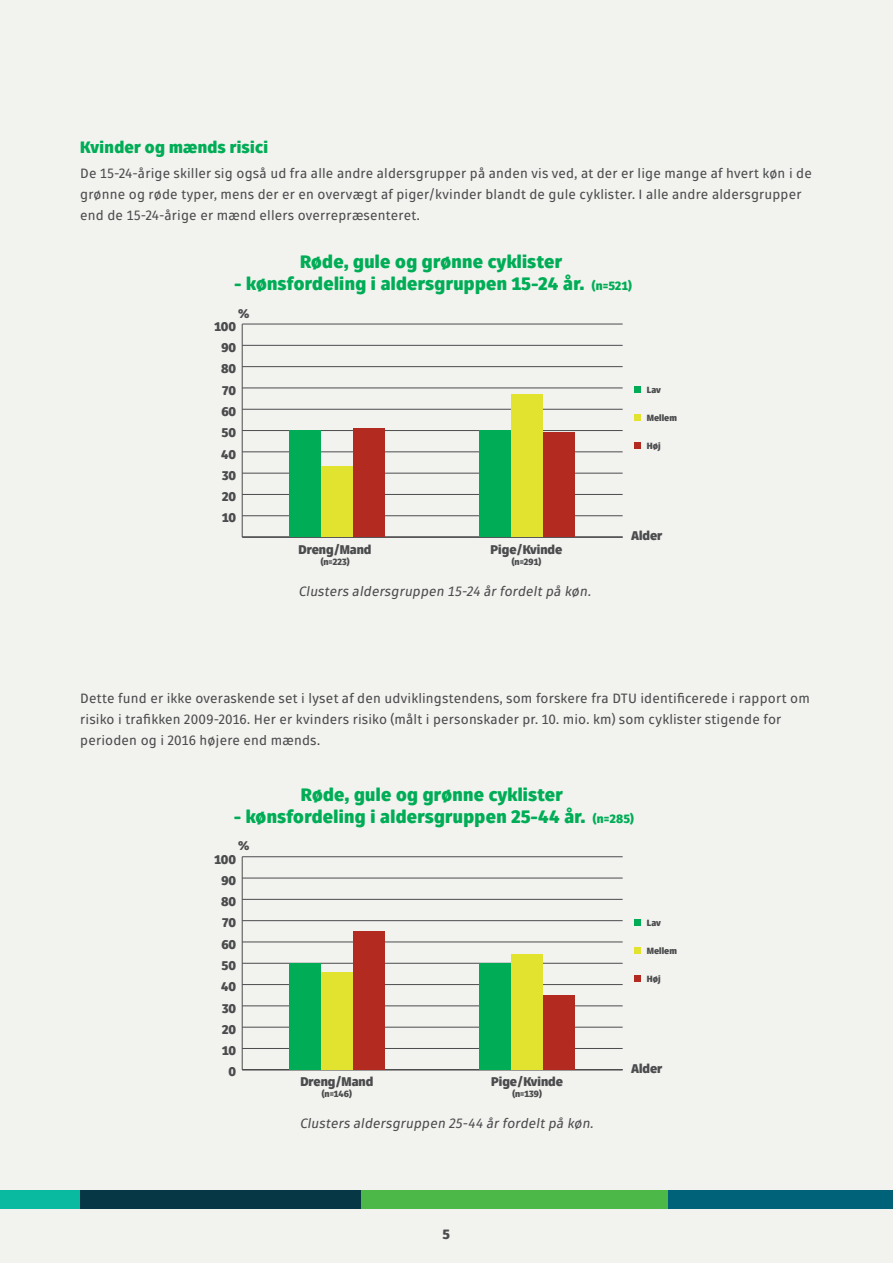
<style>
.page{position:relative;width:893px;height:1263px;background:#f2f2ef}
.page>*{position:absolute;margin:0;border:0;box-sizing:border-box;transform-origin:0 0}
.t1{font:900 18px "Fuse V.2 Display";letter-spacing:.02em;color:#00ad56}
.Mellem{font:900 16.5px "Fuse V.2 Display";letter-spacing:.02em;color:#00ad56}
.Brød{font:13.5px/21px "Fuse V.2 Display";letter-spacing:.01em;color:#4b4c4d}
.Brød-2{font:italic 13.5px "Fuse V.2 Display";letter-spacing:.01em;color:#4b4c4d}
.t2{font:900 13.5px "Fuse V.2 Display";color:#4b4c4d}
.t3{font:900 12.6px "Fuse V.2 Display";color:#4b4c4d}
.t4{font:900 9px "Fuse V.2 Display";color:#4b4c4d}
.s1{font-size:12px}
</style>
<div class="page">
<div style="left:0;top:1191px;width:110px;height:18px;background:#09b9a0"></div>
<div style="left:351px;top:1191px;width:336px;height:18px;background:#4cb848"></div>
<div style="left:669px;top:1191px;width:224px;height:18px;background:#006279"></div>
<div style="left:80px;top:1191px;width:280px;height:18px;background:#063745"></div>
<hr style="left:242px;top:857px;width:1px;height:213px;background:#4b4c4d">
<hr style="left:242px;top:1069px;width:381px;height:1px;background:#4b4c4d">
<hr style="left:242px;top:1048px;width:381px;height:1px;background:#4b4c4d">
<hr style="left:242px;top:1027px;width:381px;height:1px;background:#4b4c4d">
<hr style="left:242px;top:1005px;width:381px;height:1px;background:#4b4c4d">
<hr style="left:242px;top:984px;width:381px;height:1px;background:#4b4c4d">
<hr style="left:242px;top:963px;width:381px;height:1px;background:#4b4c4d">
<hr style="left:242px;top:942px;width:381px;height:1px;background:#4b4c4d">
<hr style="left:242px;top:920px;width:381px;height:1px;background:#4b4c4d">
<hr style="left:242px;top:899px;width:381px;height:1px;background:#4b4c4d">
<hr style="left:242px;top:878px;width:381px;height:1px;background:#4b4c4d">
<hr style="left:242px;top:856px;width:381px;height:1px;background:#4b4c4d">
<div style="left:353px;top:931px;width:31px;height:139px;background:#b32b20"></div>
<div style="left:543px;top:995px;width:32px;height:75px;background:#b32b20"></div>
<div style="left:321px;top:972px;width:32px;height:98px;background:#e1e32f"></div>
<div style="left:511px;top:955px;width:32px;height:115px;background:#e1e32f"></div>
<div style="left:289px;top:963px;width:32px;height:107px;background:#00ad56"></div>
<div style="left:479px;top:963px;width:32px;height:107px;background:#00ad56"></div>
<div style="left:634px;top:919px;width:7px;height:7px;background:#00ad56"></div>
<div style="left:634px;top:947px;width:7px;height:7px;background:#e1e32f"></div>
<div style="left:634px;top:975px;width:7px;height:7px;background:#b32b20"></div>
<hr style="left:242px;top:324px;width:1px;height:213px;background:#4b4c4d">
<hr style="left:242px;top:537px;width:381px;height:1px;background:#4b4c4d">
<hr style="left:242px;top:515px;width:381px;height:1px;background:#4b4c4d">
<hr style="left:242px;top:494px;width:381px;height:1px;background:#4b4c4d">
<hr style="left:242px;top:473px;width:381px;height:1px;background:#4b4c4d">
<hr style="left:242px;top:452px;width:381px;height:1px;background:#4b4c4d">
<hr style="left:242px;top:430px;width:381px;height:1px;background:#4b4c4d">
<hr style="left:242px;top:409px;width:381px;height:1px;background:#4b4c4d">
<hr style="left:242px;top:388px;width:381px;height:1px;background:#4b4c4d">
<hr style="left:242px;top:366px;width:381px;height:1px;background:#4b4c4d">
<hr style="left:242px;top:345px;width:381px;height:1px;background:#4b4c4d">
<hr style="left:242px;top:324px;width:381px;height:1px;background:#4b4c4d">
<div style="left:353px;top:428px;width:31px;height:109px;background:#b32b20"></div>
<div style="left:543px;top:433px;width:32px;height:104px;background:#b32b20"></div>
<div style="left:321px;top:467px;width:32px;height:70px;background:#e1e32f"></div>
<div style="left:511px;top:394px;width:32px;height:143px;background:#e1e32f"></div>
<div style="left:289px;top:430px;width:32px;height:107px;background:#00ad56"></div>
<div style="left:479px;top:430px;width:32px;height:107px;background:#00ad56"></div>
<div style="left:634px;top:386px;width:7px;height:7px;background:#00ad56"></div>
<div style="left:634px;top:414px;width:7px;height:7px;background:#e1e32f"></div>
<div style="left:634px;top:442px;width:7px;height:7px;background:#b32b20"></div>
<p class="Mellem" style="left:80px;top:136px;width:189px">Kvinder og mænds risici</p>
<p class="Brød" style="left:80px;top:163px;width:733px">De 15-24-årige skiller sig også ud fra alle andre aldersgrupper på anden vis ved, at der er lige mange af hvert køn i de grønne og røde typer, mens der er en overvægt af piger/kvinder blandt de gule cyklister. I alle andre aldersgrupper end de 15-24-årige er mænd ellers overrepræsenteret.</p>
<p class="t1" style="left:300px;top:250px;width:263px">Røde, gule og grønne cyklister</p>
<p class="t1" style="left:235px;top:271px;width:399px">- kønsfordeling i aldersgruppen 15-24 år. <span class="s1">(n=521)</span></p>
<p class="t3" style="left:238px;top:305px;width:13px">%</p>
<p class="t3" style="left:214px;top:318px;width:23px">100</p>
<p class="t3" style="left:221px;top:339px;width:16px">90</p>
<p class="t3" style="left:221px;top:360px;width:17px">80</p>
<p class="t3" style="left:222px;top:382px;width:16px">70</p>
<p class="t3" style="left:221px;top:403px;width:16px">60</p>
<p class="t3" style="left:222px;top:424px;width:16px">50</p>
<p class="t3" style="left:221px;top:446px;width:17px">40</p>
<p class="t3" style="left:222px;top:467px;width:16px">30</p>
<p class="t3" style="left:222px;top:488px;width:16px">20</p>
<p class="t3" style="left:222px;top:509px;width:16px">10</p>
<p class="t3" style="left:299px;top:541px;width:74px">Dreng/Mand</p>
<p class="t4" style="left:321px;top:555px;width:30px">(n=223)</p>
<p class="t3" style="left:491px;top:541px;width:73px">Pige/Kvinde</p>
<p class="t4" style="left:512px;top:555px;width:31px">(n=291)</p>
<p class="Brød-2" style="left:298px;top:583px;width:294px">Clusters aldersgruppen 15-24 år fordelt på køn.</p>
<p class="t4" style="left:647px;top:384px;width:15px">Lav</p>
<p class="t4" style="left:647px;top:412px;width:31px">Mellem</p>
<p class="t4" style="left:647px;top:439px;width:16px">Høj</p>
<p class="t3" style="left:632px;top:527px;width:32px">Alder</p>
<p class="Brød" style="left:80px;top:688px;width:731px">Dette fund er ikke overaskende set i lyset af den udviklingstendens, som forskere fra DTU identificerede i rapport om risiko i trafikken 2009-2016. Her er kvinders risiko (målt i personskader pr. 10. mio. km) som cyklister stigende for perioden og i 2016 højere end mænds.</p>
<p class="t1" style="left:301px;top:783px;width:263px">Røde, gule og grønne cyklister</p>
<p class="t1" style="left:234px;top:804px;width:401px">- kønsfordeling i aldersgruppen 25-44 år. <span class="s1">(n=285)</span></p>
<p class="t3" style="left:238px;top:837px;width:13px">%</p>
<p class="t3" style="left:214px;top:850px;width:23px">100</p>
<p class="t3" style="left:221px;top:872px;width:16px">90</p>
<p class="t3" style="left:221px;top:893px;width:17px">80</p>
<p class="t3" style="left:222px;top:914px;width:16px">70</p>
<p class="t3" style="left:221px;top:936px;width:16px">60</p>
<p class="t3" style="left:222px;top:957px;width:16px">50</p>
<p class="t3" style="left:221px;top:978px;width:17px">40</p>
<p class="t3" style="left:222px;top:999px;width:16px">30</p>
<p class="t3" style="left:222px;top:1021px;width:16px">20</p>
<p class="t3" style="left:222px;top:1042px;width:16px">10</p>
<p class="t3" style="left:229px;top:1063px;width:9px">0</p>
<p class="t3" style="left:300px;top:1073px;width:74px">Dreng/Mand</p>
<p class="t4" style="left:322px;top:1088px;width:32px">(n=146)</p>
<p class="t3" style="left:491px;top:1073px;width:73px">Pige/Kvinde</p>
<p class="t4" style="left:512px;top:1088px;width:31px">(n=139)</p>
<p class="Brød-2" style="left:300px;top:1115px;width:295px">Clusters aldersgruppen 25-44 år fordelt på køn.</p>
<p class="t4" style="left:647px;top:917px;width:15px">Lav</p>
<p class="t4" style="left:647px;top:944px;width:31px">Mellem</p>
<p class="t4" style="left:647px;top:972px;width:16px">Høj</p>
<p class="t3" style="left:632px;top:1059px;width:32px">Alder</p>
<p class="t2" style="left:443px;top:1225px;width:9px">5</p>
</div>
